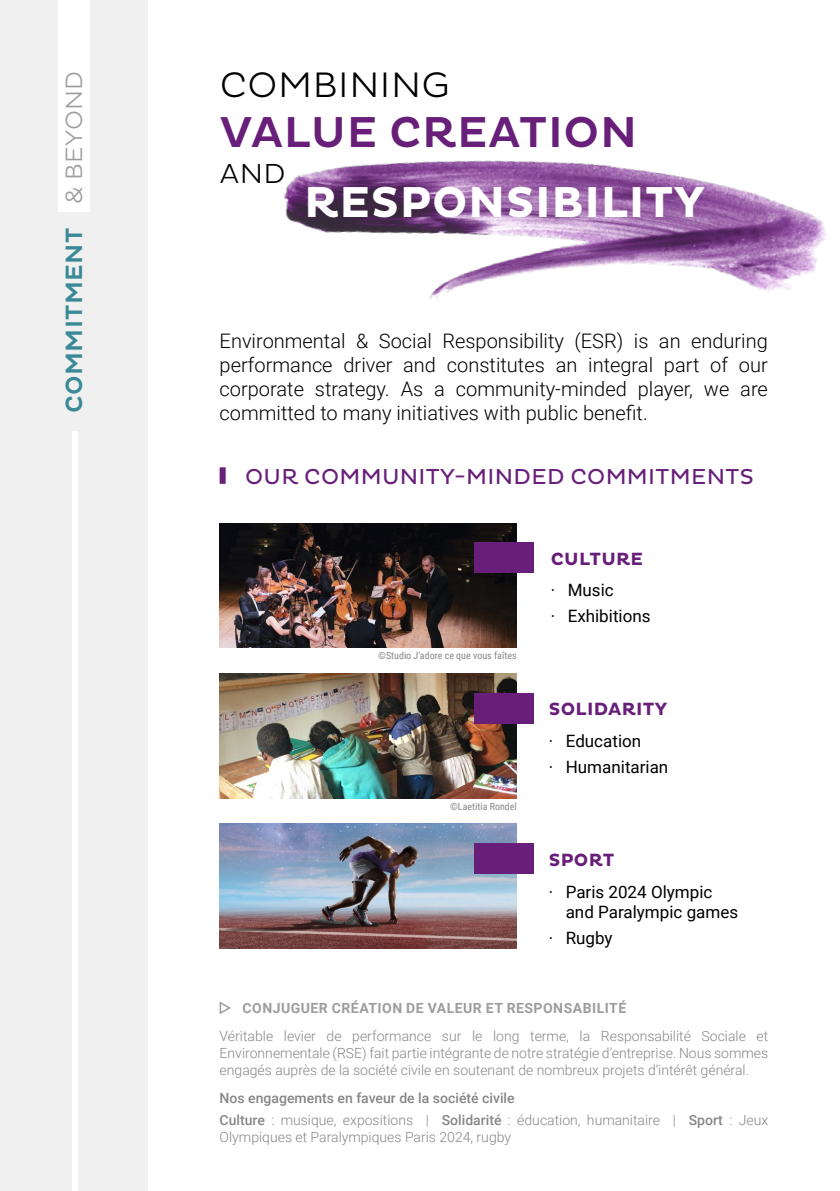
<style>
.page{position:relative;width:840px;height:1191px;background:#fff}
.page>*{position:absolute;margin:0;border:0;box-sizing:border-box;transform-origin:0 0}
.t1{font:700 44px "Pluto";letter-spacing:.015em;color:#fff}
.t2{font:500 44px "Pluto";letter-spacing:.015em;color:#681f79}
.t3{font:300 36px "Pluto";letter-spacing:.015em;color:#000}
.t4{font:300 28px "Pluto";color:#000}
.t5{font:500 24px "Pluto";letter-spacing:.015em;color:#3a8997}
.t6{font:22px "Pluto";letter-spacing:.015em;color:#681f79}
.t7{font:300 20px/24px "Roboto";color:#000;text-align:justify}
.t8{font:700 18px "Pluto";letter-spacing:.015em;color:#681f79}
.t9{font:17px/26px "Roboto";color:#000}
.t10{font:300 14px/16.8px "Roboto";color:#878787;text-align:justify}
.t11{font:500 14px/22.4px "Roboto";color:#878787}
.t12{font:700 14px "Roboto";letter-spacing:.035em;color:#9d9d9c}
.t13{font:10px "Roboto Condensed";color:#878787}
.s1{font-weight:300;color:#9d9d9c}
.s2{font-weight:300}
</style>
<div class="page">
<img style="left:284px;top:160px;width:543px;height:141px">
<div style="left:0;top:0;width:147px;height:1191px;background:#f0f0f0"></div>
<div style="left:58px;top:0;width:32px;height:211px;background:#fff"></div>
<div style="left:72px;top:431px;width:6px;height:760px;background:#fff"></div>
<svg style="left:219px;top:1001px;width:12px;height:13px"></svg>
<div style="left:219px;top:467px;width:6px;height:17px;background:#681f79"></div>
<img style="left:219px;top:823px;width:297px;height:125px">
<img style="left:219px;top:523px;width:297px;height:124px">
<div style="left:474px;top:543px;width:59px;height:30px;background:#681f79"></div>
<img style="left:219px;top:673px;width:297px;height:125px">
<div style="left:474px;top:693px;width:59px;height:30px;background:#681f79"></div>
<div style="left:474px;top:843px;width:59px;height:30px;background:#681f79"></div>
<h3 class="t5" style="left:60px;top:413px;width:344px;rotate:-90deg">COMMITMENT <span class="s1">&amp; BEYOND</span></h3>
<h2 class="t3" style="left:220px;top:64px;width:231px">COMBINING</h2>
<h1 class="t2" style="left:220px;top:107px;width:418px">VALUE CREATION</h1>
<h3 class="t4" style="left:220px;top:158px;width:67px">AND</h3>
<h1 class="t1" style="left:304px;top:177px;width:402px">RESPONSIBILITY</h1>
<h3 class="t7" style="left:219px;top:328px;width:549px">Environmental &amp; Social Responsibility (ESR) is an enduring performance driver and constitutes an integral part of our corporate strategy. As a community-minded player, we are committed to many initiatives with public benefit.</h3>
<h3 class="t6" style="left:245px;top:464px;width:510px">OUR COMMUNITY-MINDED COMMITMENTS</h3>
<p class="t13" style="left:378px;top:649px;width:140px">©Studio J'adore ce que vous faîtes</p>
<p class="t13" style="left:450px;top:800px;width:68px">©Laetitia Rondel</p>
<p class="t8" style="left:550px;top:548px;width:94px">CULTURE</p>
<p class="t9" style="left:550px;top:576px;width:101px">· Music<br>· Exhibitions</p>
<p class="t8" style="left:548px;top:699px;width:120px">SOLIDARITY</p>
<p class="t9" style="left:548px;top:727px;width:121px">· Education<br>· Humanitarian</p>
<p class="t8" style="left:548px;top:849px;width:67px">SPORT</p>
<p class="t9" style="left:565px;top:881px;width:174px;line-height:20.4px;text-indent:-17px">· Paris 2024 Olympic and Paralympic games</p>
<p class="t9" style="left:548px;top:924px;width:65px">· Rugby</p>
<p class="t12" style="left:242px;top:998px;width:385px">CONJUGUER CRÉATION DE VALEUR ET RESPONSABILITÉ</p>
<p class="t10" style="left:219px;top:1027px;width:550px">Véritable levier de performance sur le long terme, la Responsabilité Sociale et Environnementale (RSE) fait partie intégrante de notre stratégie d’entreprise. Nous sommes engagés auprès de la société civile en soutenant de nombreux projets d’intérêt général.</p>
<p class="t11" style="left:219px;top:1086px;width:550px">Nos engagements en faveur de la société civile<br>Culture <span class="s2">: musique, expositions |</span> Solidarité <span class="s2">: éducation, humanitaire |</span> Sport <span class="s2">: Jeux</span></p>
<p class="t10" style="left:219px;top:1128px;width:293px">Olympiques et Paralympiques Paris 2024, rugby</p>
</div>
